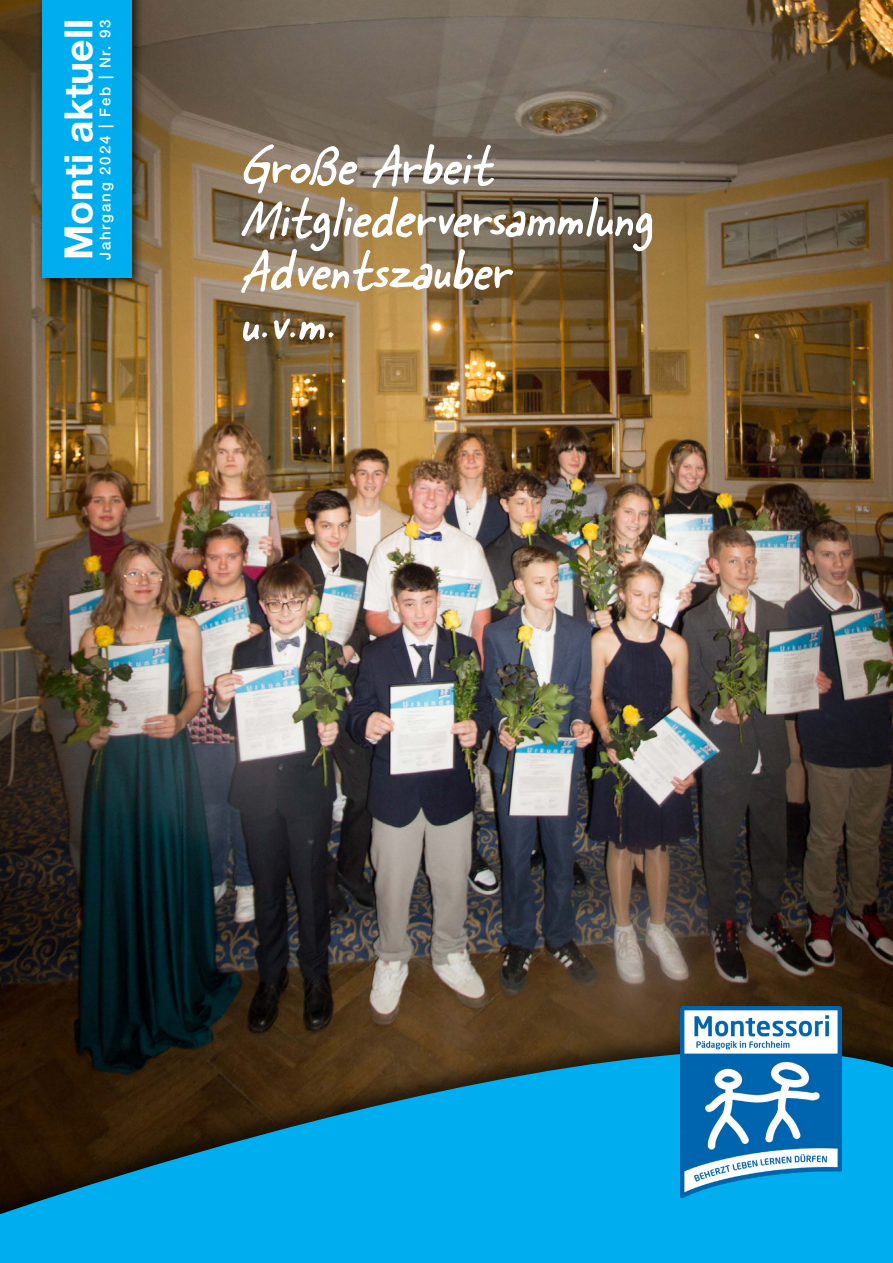
<style>
.page{position:relative;width:893px;height:1263px;background:#fff}
.page>*{position:absolute;margin:0;border:0;box-sizing:border-box;transform-origin:0 0}
.t1{font:italic 61.5px/52.5px "Skippy Sharp";color:#fff}
.t2{font:700 39px "Helvetica Neue LT Std";color:#fff}
.t3{font:500 15px "Helvetica Neue LT Std";letter-spacing:.12em;color:#fff}
</style>
<div class="page">
<img style="left:0;top:0;width:893px;height:909px">
<svg style="left:0;top:909px;width:893px;height:354px"></svg>
<div style="left:36px;top:0;width:108px;height:290px;background:#000;opacity:.75"></div>
<div style="left:43px;top:0;width:89px;height:277px;background:#00aeef"></div>
<img style="left:681px;top:1006px;width:160px;height:191px">
<p class="t2" style="left:54px;top:260px;width:243px;rotate:-90deg">Monti aktuell</p>
<p class="t3" style="left:96px;top:260px;width:242px;rotate:-90deg">Jahrgang 2024 | Feb | Nr. 93</p>
<p class="t1" style="left:239px;top:139px;width:431px">GroßeArbeit<br>Mitgliederversammlung<br>Adventszauber<br>u.v.m.</p>
</div>
